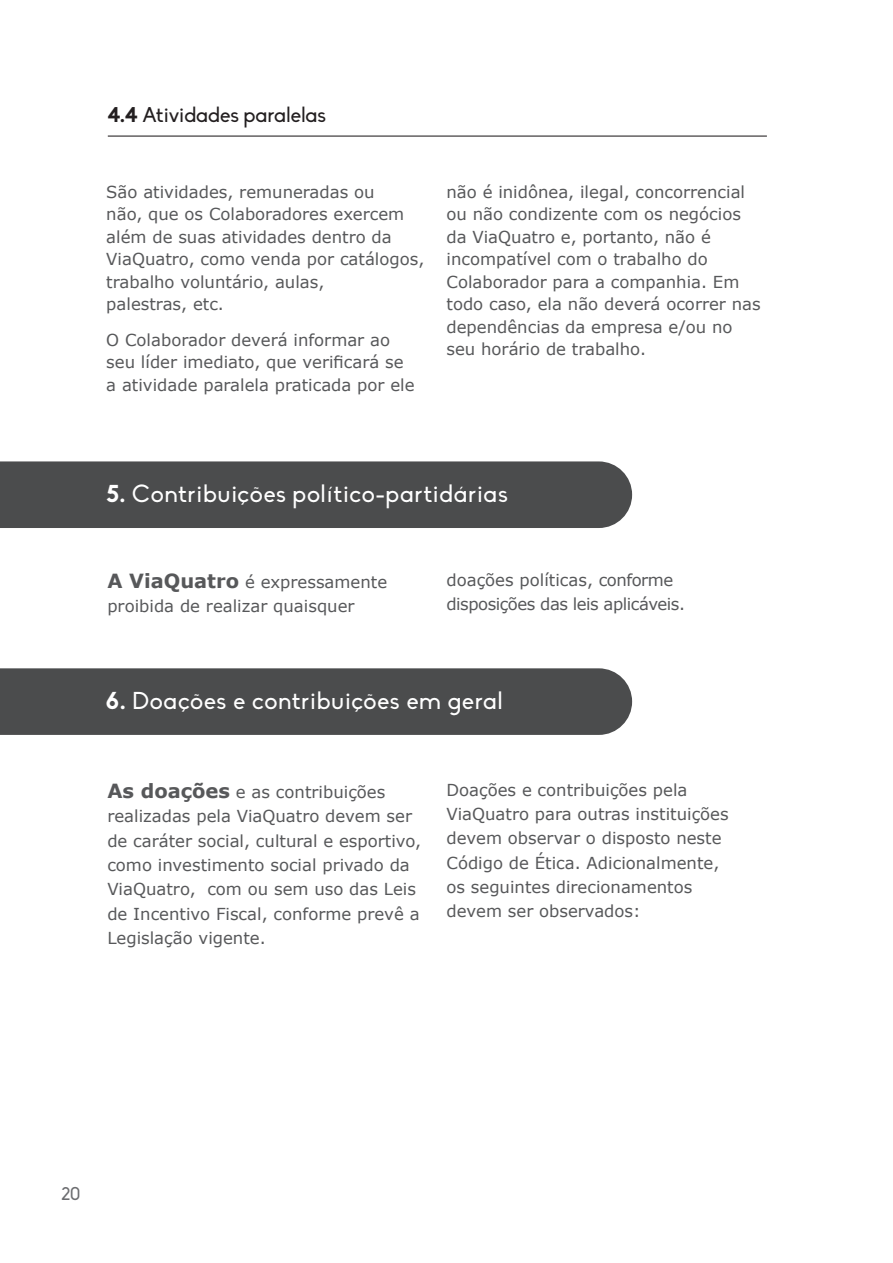
<style>
.page{position:relative;width:893px;height:1263px;background:#fff}
.page>*{position:absolute;margin:0;border:0;box-sizing:border-box;transform-origin:0 0}
.t1{font:24px "Biko";letter-spacing:.03em;color:#fff}
.t2{font:21px "Biko";color:#231f20}
.t3{font:18px "Biko";color:#6c6d70}
.t4{font:16.5px/22.5px "Verdana";color:#57585a}
.t5{font:16.5px/24.3px "Verdana";letter-spacing:-.03em;color:#57585a}
.s1{font-weight:700}
.s2{font-weight:700;font-size:19.5px}
</style>
<div class="page">
<hr style="left:108px;top:136px;width:659px;height:1px;background:#231f20">
<div style="left:0;top:461px;width:632px;height:67px;background:#4b4c4d"></div>
<div style="left:0;top:668px;width:632px;height:67px;background:#4b4c4d"></div>
<p class="t2" style="left:108px;top:103px;width:220px"><span class="s1">4.4</span> Atividades paralelas</p>
<p class="t4" style="left:106px;top:180px;width:320px">São atividades, remuneradas ou<br>não, que os Colaboradores exercem além de suas atividades dentro da<br>ViaQuatro, como venda por catálogos, trabalho voluntário, aulas,<br>palestras, etc.</p>
<p class="t4" style="left:106px;top:328px;width:310px">O Colaborador deverá informar ao seu líder imediato, que verificará se a atividade paralela praticada por ele</p>
<p class="t4" style="left:446px;top:180px;width:316px">não é inidônea, ilegal, concorrencial ou não condizente com os negócios da ViaQuatro e, portanto, não é incompatível com o trabalho do<br>Colaborador para a companhia. Em todo caso, ela não deverá ocorrer nas dependências da empresa e/ou no seu horário de trabalho.</p>
<h1 class="t1" style="left:106px;top:480px;width:403px"><span class="s1">5.</span> Contribuições político-partidárias</h1>
<p class="t4" style="left:107px;top:569px;width:281px;line-height:24.3px"><span class="s2">A ViaQuatro</span> é expressamente proibida de realizar quaisquer</p>
<p class="t5" style="left:446px;top:567px;width:240px">doações políticas, conforme disposições das leis aplicáveis.</p>
<h1 class="t1" style="left:106px;top:687px;width:398px"><span class="s1">6.</span> Doações e contribuições em geral</h1>
<p class="t4" style="left:107px;top:780px;width:315px;line-height:24.3px"><span class="s2">As doações</span> e as contribuições realizadas pela ViaQuatro devem ser de caráter social, cultural e esportivo, como investimento social privado da ViaQuatro, com ou sem uso das Leis de Incentivo Fiscal, conforme prevê a Legislação vigente.</p>
<p class="t4" style="left:446px;top:777px;width:284px;line-height:24.3px">Doações e contribuições pela<br>ViaQuatro para outras instituições devem observar o disposto neste<br>Código de Ética. Adicionalmente, os seguintes direcionamentos devem ser observados:</p>
<p class="t3" style="left:62px;top:1183px;width:21px">20</p>
</div>
